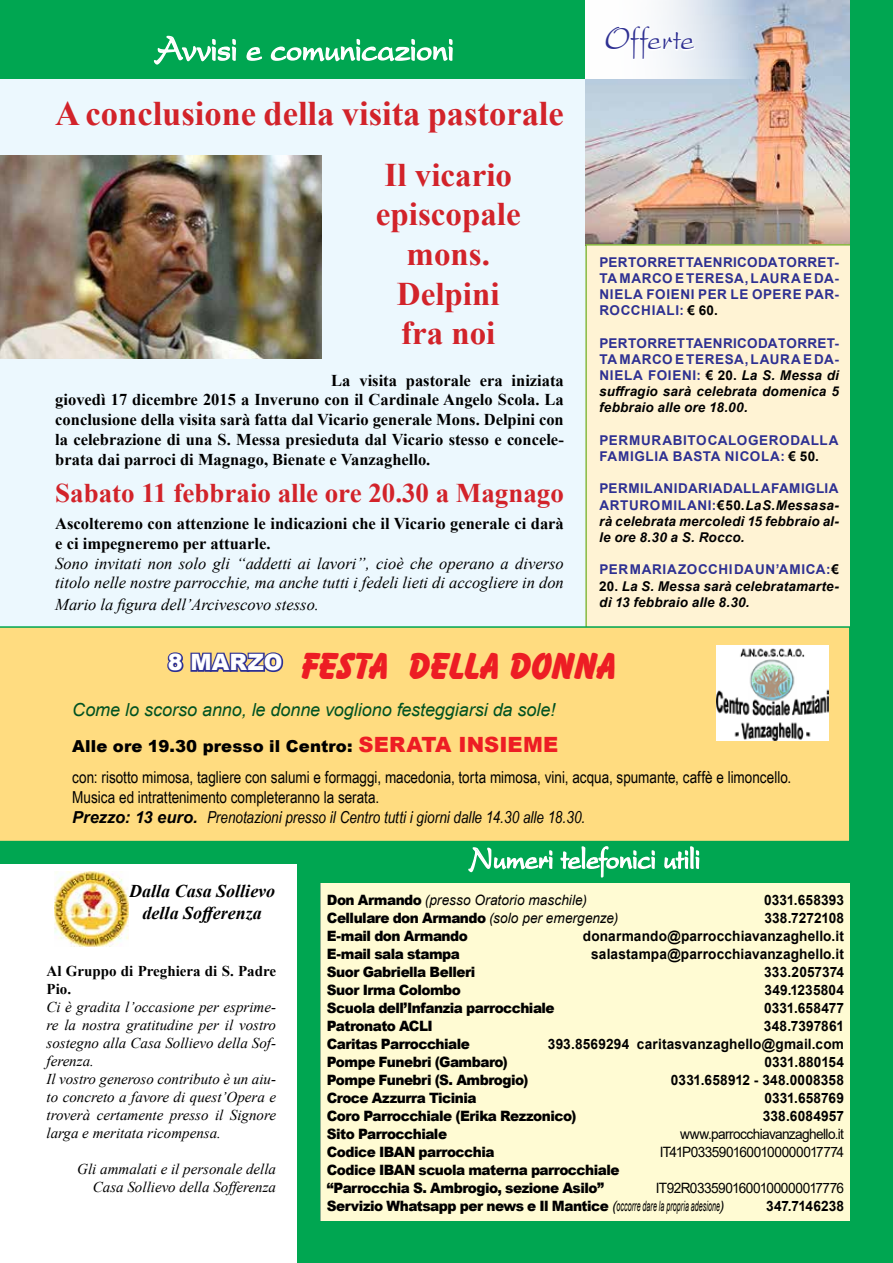
<style>
.page{position:relative;width:893px;height:1263px;background:#fff}
.page>*{position:absolute;margin:0;border:0;box-sizing:border-box;transform-origin:0 0}
.t1{font:39px "Balloon";color:#ed1d24}
.t2{font:37.5px "President Plain";letter-spacing:-.01em;color:#fff;scale:.83 1}
.t3{font:700 34.5px "Times New Roman";color:#d2232a}
.t4{font:34.5px "President Plain";letter-spacing:-.005em;color:#2e3092;scale:.83 1}
.t5{font:700 33px/39.6px "Times New Roman";color:#d2232a;text-align:center}
.t6{font:700 27px "Times New Roman";color:#d2232a}
.t7{font:italic 18px "Arial";letter-spacing:-.005em;color:#005221}
.t8{font:italic 700 18px/21.6px "Times New Roman";color:#000;text-align:center}
.t9{font:700 16.5px/19.8px "Times New Roman";color:#000;text-align:justify}
.t10{font:16.5px/19.8px "Arial Narrow";color:#000}
.t11{font:italic 16.5px/19.8px "Times New Roman";color:#000}
.t12{font:900 16.5px "Arial";letter-spacing:.005em;color:#000}
.t13{font:italic 15px/18px "Times New Roman";color:#000}
.t14{font:700 15px/18px "Times New Roman";color:#000}
.t15{font:900 14.25px/18px "Arial";letter-spacing:-.035em;color:#000;scale:.96 1}
.t16{font:700 14.25px "Arial";letter-spacing:.01em;color:#000;scale:.96 1}
.t17{font:14.25px "Arial";letter-spacing:-.045em;color:#000;scale:.96 1}
.t18{font:italic 14.25px "Arial";letter-spacing:.005em;color:#000;scale:.96 1}
.t19{font:italic 700 13.5px/16.2px "Arial";letter-spacing:.015em;color:#000;text-align:justify}
.t20{font:700 13.5px/16.2px "Arial";letter-spacing:.05em;color:#2e3092;text-align:justify}
.t21{font:700 13.5px "Arial";color:#000}
.s1{color:#000}
.s2{font-style:normal;color:#2e3092}
.s3{font-style:normal}
.s4{color:#2e3092}
.s5{font-size:21px;color:#ed1d24}
.s6{font-family:"Arial";font-weight:700;font-style:italic}
.s7{font-style:italic}
.s8{font-weight:900;font-style:normal}
.s9{font-weight:400;font-style:italic}
.s10{font-weight:400}
</style>
<div class="page">
<div style="left:0;top:48px;width:585px;height:580px;background:#ecf8fe"></div>
<img style="left:585px;top:0;width:265px;height:244px">
<div style="left:585px;top:244px;width:293px;height:384px;background:#fff3d4;border:2px solid #87b940"></div>
<div style="left:319px;top:883px;width:531px;height:338px;background:#fffbd3"></div>
<div style="left:297px;top:838px;width:22px;height:425px;background:#00a651"></div>
<div style="left:0;top:837px;width:319px;height:27px;background:#00a651"></div>
<div style="left:319px;top:838px;width:574px;height:45px;background:#00a651"></div>
<svg style="left:468px;top:847px;width:85px;height:26px"></svg>
<svg style="left:560px;top:846px;width:95px;height:32px"></svg>
<svg style="left:664px;top:846px;width:36px;height:24px"></svg>
<div style="left:0;top:0;width:587px;height:79px;background:#00a651"></div>
<svg style="left:153px;top:35px;width:84px;height:30px"></svg>
<svg style="left:246px;top:38px;width:207px;height:24px"></svg>
<div style="left:850px;top:0;width:43px;height:1263px;background:#00a651"></div>
<div style="left:297px;top:1221px;width:596px;height:42px;background:#00a651"></div>
<svg style="left:586px;top:0;width:169px;height:79px"></svg>
<svg style="left:604px;top:25px;width:92px;height:36px"></svg>
<img style="left:0;top:156px;width:321px;height:202px">
<img style="left:54px;top:871px;width:75px;height:75px">
<div style="left:0;top:626px;width:850px;height:215px;background:#ffdc80"></div>
<svg style="left:165px;top:634px;width:120px;height:42px;background:#bea685"></svg>
<img style="left:717px;top:646px;width:111px;height:94px">
<h2 class="t2" style="left:155px;top:27px;width:362px">Avvisi e comunicazioni</h2>
<h3 class="t4" style="left:605px;top:20px;width:110px">Offerte</h3>
<h3 class="t3" style="left:55px;top:88px;width:510px">A conclusione della visita pastorale</h3>
<h3 class="t5" style="left:376px;top:154px;width:146px">Il vicario episcopale mons.<br>Delpini fra noi</h3>
<p class="t9" style="left:55px;top:370px;width:510px;text-indent:276px">La visita pastorale era iniziata giovedì 17 dicembre 2015 a Inveruno con il Cardinale Angelo Scola. La conclusione della visita sarà fatta dal Vicario generale Mons. Delpini con la celebrazione di una S. Messa presieduta dal Vicario stesso e concele&shy;brata dai parroci di Magnago, Bienate e Vanzaghello.</p>
<h3 class="t6" style="left:55px;top:473px;width:510px">Sabato 11 febbraio alle ore 20.30 a Magnago</h3>
<p class="t9" style="left:55px;top:513px;width:510px">Ascolteremo con attenzione le indicazioni che il Vicario generale ci darà e ci impegneremo per attuarle.</p>
<p class="t11" style="left:55px;top:553px;width:510px">Sono invitati non solo gli “addetti ai lavori”, cioè che operano a diverso titolo nelle nostre parrocchie, ma anche tutti i fedeli lieti di accogliere in don</p>
<p class="t11" style="left:55px;top:594px;width:265px">Mario la figura dell’Arcivescovo stesso.</p>
<h2 class="t2" style="left:152px;top:21px;width:362px">Avvisi e comunicazioni</h2>
<p class="t20" style="left:599px;top:254px;width:241px">PER TO RRETTA ENRICO DA TO RRET-TA MARCO E TERESA, LAURA E DA-NIELA FOIENI PER LE OPERE PAR-ROCC</p>
<p class="t20" style="left:641px;top:302px;width:78px">HIALI: <span class="s1">€ 60.</span></p>
<p class="t19" style="left:599px;top:335px;width:241px"><span class="s2">PER TO RRETTA ENRICO DA TO RRET-TA MARCO E TERESA, LAURA E DA-NIELA FO IENI:</span> <span class="s3">€ 20.</span> La S. Messa di suffragio sarà celebrata domenica 5 febbraio alle ore 18.00.</p>
<p class="t20" style="left:599px;top:432px;width:241px">PER MURABITOCALOGERO DALLA<br>FAMIGLIA BASTA NICOL</p>
<p class="t21" style="left:770px;top:447px;width:50px"><span class="s4">A:</span> € 50.</p>
<p class="t19" style="left:599px;top:481px;width:241px"><span class="s2">PER MILANI DARIA DALLA FAMIGLIA ART URO MILANI:</span> <span class="s3">€ 50.</span> La S. Messa sa&shy;rà celebrata mercoledì 15 febbraio al&shy;le ore 8.30 a S. Rocco.</p>
<p class="t20" style="left:599px;top:562px;width:99px">PER MARIA ZOCC</p>
<p class="t20" style="left:718px;top:562px;width:122px">HI DA UN’AMICA: <span class="s1">€</span></p>
<p class="t19" style="left:599px;top:578px;width:241px"><span class="s3">20.</span> La S. Messa sarà celebratamarte&shy;dì 13 febbraio alle 8.30.</p>
<h1 class="t1" style="left:168px;top:645px;width:450px"><sup>8</sup> <sup>MARZO</sup> FESTA DELLA DONNA</h1>
<p class="t7" style="left:72px;top:698px;width:485px">Come lo scorso anno, le donne vogliono festeggiarsi da sole!</p>
<p class="t12" style="left:72px;top:734px;width:487px">Alle ore 19.30 presso il Centro: <span class="s5">SERATA INSIEME</span></p>
<p class="t10" style="left:72px;top:767px;width:721px">con: risotto mimosa, tagliere con salumi e formaggi, macedonia, torta mimosa, vini, acqua, spumante, caffè e limoncello.<br>Musica ed intrattenimento completeranno la serata.<br><span class="s6">Prezzo: 13 euro.</span> <span class="s7">Prenotazioni presso il Centro tutti i giorni dalle 14.30 alle 18.30.</span></p>
<p class="t8" style="left:129px;top:880px;width:148px">Dalla Casa Sollievo della Sofferenza</p>
<p class="t14" style="left:47px;top:962px;width:231px">Al Gruppo di Preghiera di S. Padre<br>Pio.</p>
<p class="t13" style="left:47px;top:998px;width:231px">Ci è gradita l’occasione per esprime&shy;re la nostra gratitudine per il vostro sostegno alla Casa Sollievo della Sof&shy;ferenza.<br>Il vostro generoso contributo è un aiu&shy;to concreto a favore di quest’Opera e troverà certamente presso il Signore larga e meritata ricompensa.</p>
<p class="t13" style="left:77px;top:1160px;width:200px;text-align:right">Gli ammalati e il personale della<br>Casa Sollievo della Sofferenza</p>
<p class="t18" style="left:327px;top:891px;width:272px"><span class="s8">Don Armando</span> (presso Oratorio maschile)</p>
<p class="t16" style="left:764px;top:890px;width:85px">0331.658393</p>
<p class="t15" style="left:327px;top:909px;width:305px">Cellulare don Armando <span class="s9">(solo per emergenze)</span></p>
<p class="t16" style="left:764px;top:908px;width:84px">338.7272108</p>
<p class="t15" style="left:327px;top:927px;width:148px">E-mail don Armando</p>
<p class="t16" style="left:583px;top:926px;width:274px">DONARMANDO@PARROCCHIAVANZAGHELLO.IT</p>
<p class="t15" style="left:327px;top:945px;width:140px">E-mail sala stampa</p>
<p class="t16" style="left:591px;top:944px;width:265px">SALASTAMPA@PARROCCHIAVANZAGHELLO.IT</p>
<p class="t15" style="left:327px;top:963px;width:156px">Suor Gabriella Belleri</p>
<p class="t16" style="left:764px;top:962px;width:85px">333.2057374</p>
<p class="t15" style="left:327px;top:981px;width:141px">Suor Irma Colombo</p>
<p class="t16" style="left:764px;top:980px;width:84px">349.1235804</p>
<p class="t15" style="left:327px;top:999px;width:239px">Scuola dell’Infanzia parrocchiale</p>
<p class="t16" style="left:764px;top:998px;width:85px">0331.658477</p>
<p class="t15" style="left:327px;top:1017px;width:112px">Patronato ACLI</p>
<p class="t16" style="left:764px;top:1016px;width:85px">348.7397861</p>
<p class="t15" style="left:327px;top:1035px;width:151px">Caritas Parrocchiale</p>
<p class="t16" style="left:548px;top:1034px;width:310px">393.8569294 CARITASVANZAGHELLO@GMAIL.COM</p>
<p class="t15" style="left:327px;top:1053px;width:190px">Pompe Funebri (Gambaro)</p>
<p class="t16" style="left:764px;top:1052px;width:84px">0331.880154</p>
<p class="t15" style="left:327px;top:1071px;width:212px">Pompe Funebri (S. Ambrogio)</p>
<p class="t16" style="left:671px;top:1070px;width:182px">0331.658912 - 348.0008358</p>
<p class="t15" style="left:327px;top:1089px;width:157px">Croce Azzurra Ticinia</p>
<p class="t16" style="left:764px;top:1088px;width:84px">0331.658769</p>
<p class="t15" style="left:327px;top:1107px;width:261px">Coro Parrocchiale (Erika Rezzonico)</p>
<p class="t16" style="left:763px;top:1106px;width:86px">338.6084957</p>
<p class="t15" style="left:327px;top:1125px;width:127px">Sito Parrocchiale</p>
<p class="t17" style="left:680px;top:1124px;width:172px">www.parrocchiavanzaghello.it</p>
<p class="t15" style="left:327px;top:1143px;width:176px">Codice IBAN parrocchia</p>
<p class="t17" style="left:660px;top:1142px;width:193px">IT41P0335901600100000017774</p>
<p class="t15" style="left:327px;top:1161px;width:306px">Codice IBAN scuola materna parrocchiale “Parrocchia S. Ambrogio, sezione Asilo”</p>
<p class="t15" style="left:327px;top:1179px;width:540px;text-indent:329px"><span class="s10">IT92R0335901600100000017776<br></span>Servizio Whatsapp per news e Il Mantice <span class="s9">(occorre dare la propria adesione)</span></p>
<p class="t16" style="left:766px;top:1196px;width:83px">347.7146238</p>
</div>
